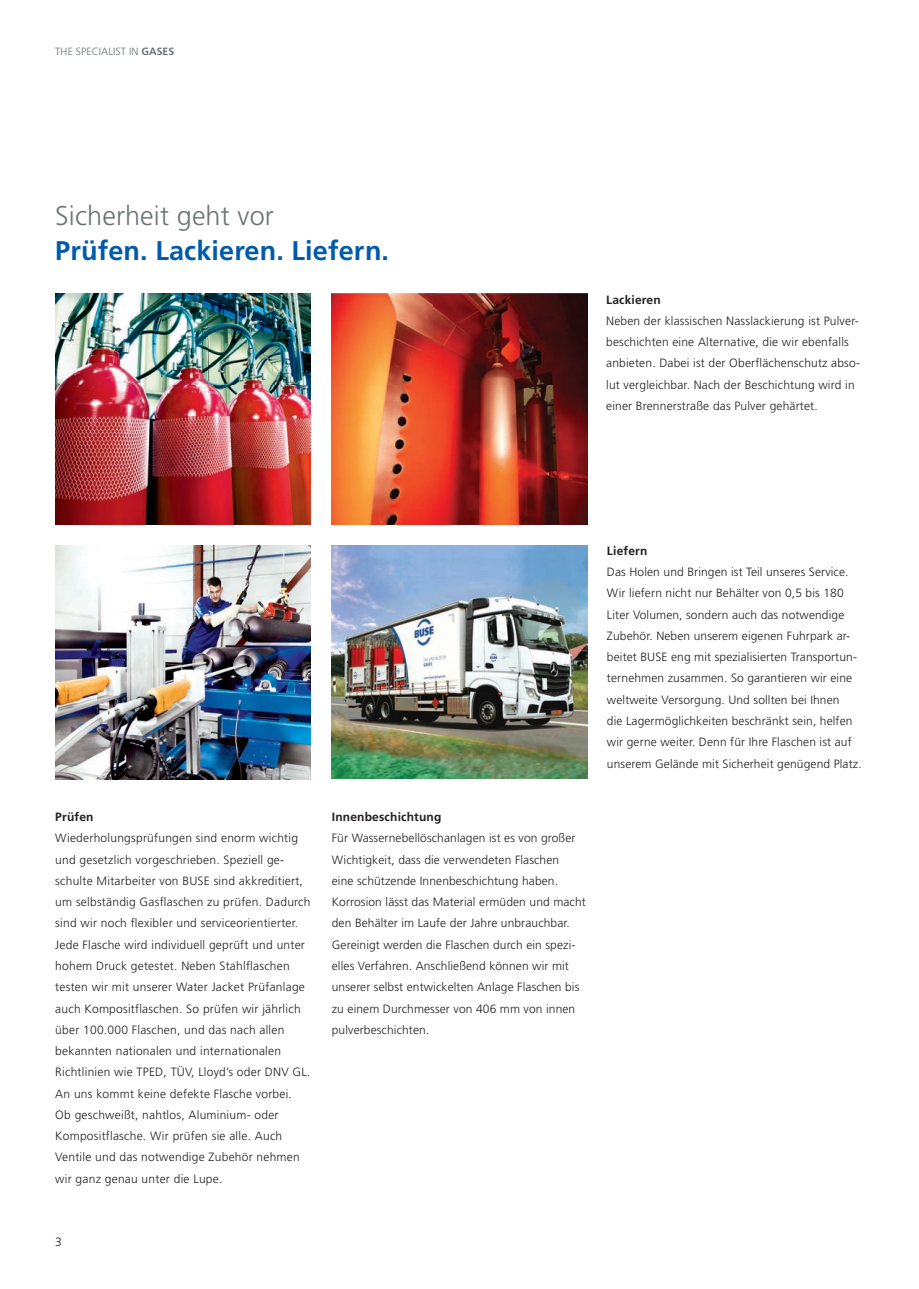
<style>
.page{position:relative;width:919px;height:1289px;background:#fff}
.page>*{position:absolute;margin:0;border:0;box-sizing:border-box;transform-origin:0 0}
.t1{font:700 27px "Frutiger";letter-spacing:.005em;color:#015aaa}
.t2{font:300 27px "Frutiger";letter-spacing:.005em;color:#697374}
.t3{font:300 12px/21.3px "Frutiger";letter-spacing:.015em;color:#231f20}
.t4{font:700 12px "Frutiger";letter-spacing:.015em;color:#231f20}
.t5{font:300 10.5px "Frutiger";letter-spacing:.005em;color:#697374}
.s1{font-weight:700}
</style>
<div class="page">
<img style="left:332px;top:546px;width:255px;height:232px">
<img style="left:55px;top:293px;width:255px;height:231px">
<img style="left:332px;top:293px;width:255px;height:231px">
<img style="left:55px;top:546px;width:255px;height:233px">
<p class="t5" style="left:55px;top:46px;width:121px">THE SPECIALIST IN <span class="s1">GASES</span></p>
<h1 class="t2" style="left:55px;top:201px;width:220px">Sicherheit geht vor</h1>
<h1 class="t1" style="left:55px;top:234px;width:335px">Prüfen. Lackieren. Liefern.</h1>
<p class="t4" style="left:606px;top:292px;width:56px">Lackieren</p>
<p class="t3" style="left:606px;top:310px;width:255px">Neben der klassischen Nasslackierung ist Pulver&shy;beschichten eine Alternative, die wir ebenfalls anbieten. Dabei ist der Oberflächenschutz abso&shy;lut vergleichbar. Nach der Beschichtung wird in einer Brennerstraße das Pulver gehärtet.</p>
<p class="t4" style="left:55px;top:809px;width:40px">Prüfen</p>
<p class="t3" style="left:55px;top:827px;width:257px">Wiederholungsprüfungen sind enorm wichtig und gesetzlich vorgeschrieben. Speziell ge&shy;schulte Mitarbeiter von BUSE sind akkreditiert, um selbständig Gasflaschen zu prüfen. Dadurch sind wir noch flexibler und serviceorientierter.<br>Jede Flasche wird individuell geprüft und unter hohem Druck getestet. Neben Stahlflaschen testen wir mit unserer Water Jacket Prüfanlage auch Kompositflaschen. So prüfen wir jährlich über 100.000 Flaschen, und das nach allen bekannten nationalen und internationalen Richtlinien wie TPED, TÜV, Lloyd’s oder DNV GL.<br>An uns kommt keine defekte Flasche vorbei.<br>Ob geschweißt, nahtlos, Aluminium- oder Kompositflasche. Wir prüfen sie alle. Auch Ventile und das notwendige Zubehör nehmen wir ganz genau unter die Lupe.</p>
<p class="t3" style="left:55px;top:1231px;width:8px">3</p>
<p class="t4" style="left:332px;top:809px;width:111px">Innenbeschichtung</p>
<p class="t3" style="left:332px;top:827px;width:255px">Für Wassernebellöschanlagen ist es von großer Wichtigkeit, dass die verwendeten Flaschen<br>eine schützende Innenbeschichtung haben.<br>Korrosion lässt das Material ermüden und macht den Behälter im Laufe der Jahre unbrauchbar.<br>Gereinigt werden die Flaschen durch ein spezi&shy;elles Verfahren. Anschließend können wir mit unserer selbst entwickelten Anlage Flaschen bis zu einem Durchmesser von 406 mm von innen pulverbeschichten.</p>
<p class="t4" style="left:607px;top:543px;width:42px">Liefern</p>
<p class="t3" style="left:607px;top:561px;width:256px">Das Holen und Bringen ist Teil unseres Service.<br>Wir liefern nicht nur Behälter von 0,5 bis 180<br>Liter Volumen, sondern auch das notwendige Zubehör. Neben unserem eigenen Fuhrpark ar&shy;beitet BUSE eng mit spezialisierten Transportun&shy;ternehmen zusammen. So garantieren wir eine weltweite Versorgung. Und sollten bei Ihnen<br>die Lagermöglichkeiten beschränkt sein, helfen wir gerne weiter. Denn für Ihre Flaschen ist auf unserem Gelände mit Sicherheit genügend Platz.</p>
</div>
